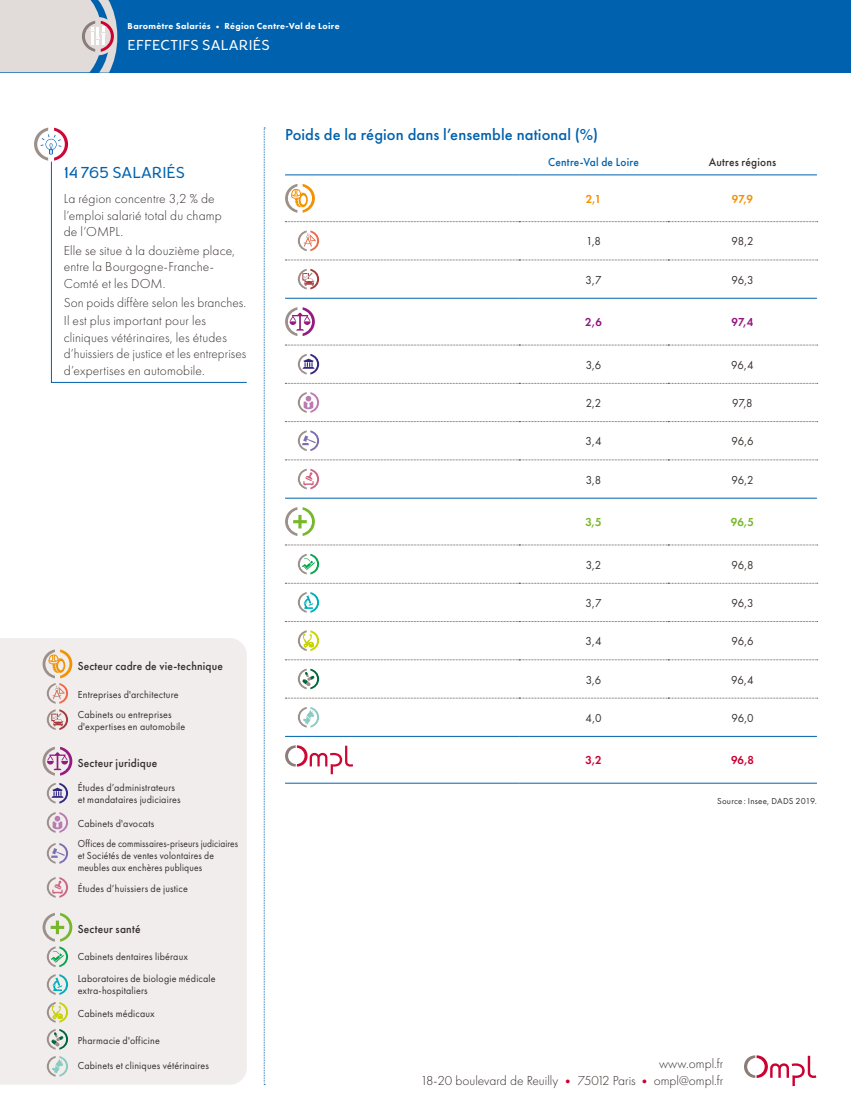
<style>
.page{position:relative;width:851px;height:1106px;background:#fff}
.page>*{position:absolute;margin:0;border:0;box-sizing:border-box;transform-origin:0 0}
.t1{font:500 16.5px "Futura PT";letter-spacing:.005em;color:#0062ae}
.t2{font:300 16.5px "Congenial";color:#0062ae}
.t3{font:300 15px "Congenial";letter-spacing:.01em;color:#fff}
.t4{font:300 13.5px/16.5px "Futura PT";letter-spacing:.01em;color:#352f2d}
.t5{font:12px "Futura PT";letter-spacing:-.015em;color:#352f2d;scale:.95 1}
.t6{font:500 12px "Futura PT";letter-spacing:.02em;color:#352f2d;scale:.95 1}
.t7{font:500 12px "Futura PT";letter-spacing:.02em;color:#0062ae;scale:.95 1}
.t8{font:600 12px "Futura PT";color:#f39100;scale:.95 1}
.t9{font:600 12px "Futura PT";color:#941680;scale:.95 1}
.t10{font:600 12px "Futura PT";color:#75b726;scale:.95 1}
.t11{font:600 12px "Futura PT";color:#cb0132;scale:.95 1}
.t12{font:10.5px/19.5px "Futura PT";letter-spacing:.02em;color:#352f2d;scale:.95 1}
.t13{font:10.5px/12px "Futura PT";letter-spacing:.02em;color:#352f2d;scale:.91 1}
.t14{font:800 9px "Futura PT";letter-spacing:.035em;color:#fff}
.t15{font:9px "Futura PT";letter-spacing:.025em;color:#352f2d}
.s1{color:#cb0132}
</style>
<div class="page">
<div style="left:0;top:0;width:850px;height:72px;background:#0062ae"></div>
<svg style="left:264px;top:128px;width:1px;height:957px"></svg>
<svg style="left:744px;top:1055px;width:72px;height:31px"></svg>
<svg style="left:0;top:0;width:117px;height:73px;background:#d1d0d4"></svg>
<svg style="left:519px;top:344px;width:297px;height:154px"></svg>
<svg style="left:285px;top:421px;width:532px;height:1px"></svg>
<svg style="left:285px;top:221px;width:532px;height:1px"></svg>
<svg style="left:285px;top:383px;width:532px;height:1px"></svg>
<svg style="left:285px;top:583px;width:532px;height:1px"></svg>
<svg style="left:285px;top:621px;width:532px;height:1px"></svg>
<svg style="left:285px;top:659px;width:532px;height:1px"></svg>
<hr style="left:285px;top:174px;width:234px;height:1px;background:#0062ae">
<hr style="left:519px;top:174px;width:149px;height:1px;background:#0062ae">
<hr style="left:668px;top:174px;width:148px;height:1px;background:#0062ae">
<svg style="left:285px;top:260px;width:532px;height:1px"></svg>
<hr style="left:285px;top:298px;width:234px;height:1px;background:#0062ae">
<hr style="left:519px;top:298px;width:149px;height:1px;background:#0062ae">
<hr style="left:668px;top:298px;width:148px;height:1px;background:#0062ae">
<svg style="left:285px;top:459px;width:532px;height:1px"></svg>
<hr style="left:285px;top:498px;width:234px;height:1px;background:#0062ae">
<hr style="left:519px;top:498px;width:149px;height:1px;background:#0062ae">
<hr style="left:668px;top:498px;width:148px;height:1px;background:#0062ae">
<hr style="left:285px;top:782px;width:234px;height:1px;background:#0062ae">
<hr style="left:519px;top:782px;width:149px;height:1px;background:#0062ae">
<hr style="left:668px;top:782px;width:148px;height:1px;background:#0062ae">
<svg style="left:285px;top:698px;width:532px;height:1px"></svg>
<hr style="left:285px;top:736px;width:234px;height:1px;background:#0062ae">
<hr style="left:519px;top:736px;width:149px;height:1px;background:#0062ae">
<hr style="left:668px;top:736px;width:148px;height:1px;background:#0062ae">
<svg style="left:285px;top:345px;width:532px;height:1px"></svg>
<svg style="left:285px;top:544px;width:532px;height:1px"></svg>
<svg style="left:285px;top:184px;width:30px;height:29px"></svg>
<svg style="left:298px;top:230px;width:21px;height:21px"></svg>
<svg style="left:298px;top:269px;width:21px;height:20px"></svg>
<svg style="left:285px;top:307px;width:30px;height:29px"></svg>
<svg style="left:298px;top:354px;width:21px;height:20px"></svg>
<svg style="left:298px;top:392px;width:21px;height:21px"></svg>
<svg style="left:298px;top:430px;width:21px;height:21px"></svg>
<svg style="left:298px;top:469px;width:21px;height:20px"></svg>
<svg style="left:285px;top:507px;width:30px;height:29px"></svg>
<svg style="left:298px;top:554px;width:21px;height:20px"></svg>
<svg style="left:298px;top:592px;width:21px;height:20px"></svg>
<svg style="left:298px;top:630px;width:21px;height:21px"></svg>
<svg style="left:298px;top:668px;width:21px;height:21px"></svg>
<svg style="left:298px;top:707px;width:21px;height:20px"></svg>
<svg style="left:285px;top:745px;width:68px;height:29px"></svg>
<div style="left:0;top:638px;width:247px;height:446px;background:#f0edec"></div>
<svg style="left:43px;top:649px;width:29px;height:54px;background:#e7cfb7"></svg>
<svg style="left:47px;top:709px;width:21px;height:21px"></svg>
<svg style="left:43px;top:746px;width:29px;height:29px"></svg>
<svg style="left:47px;top:783px;width:21px;height:20px"></svg>
<svg style="left:47px;top:812px;width:21px;height:20px"></svg>
<svg style="left:47px;top:843px;width:21px;height:20px"></svg>
<svg style="left:47px;top:877px;width:21px;height:20px"></svg>
<svg style="left:43px;top:912px;width:29px;height:55px;background:#cddac3"></svg>
<svg style="left:47px;top:974px;width:21px;height:20px"></svg>
<svg style="left:47px;top:1002px;width:21px;height:20px"></svg>
<svg style="left:47px;top:1029px;width:21px;height:20px"></svg>
<svg style="left:47px;top:1056px;width:21px;height:20px"></svg>
<svg style="left:34px;top:128px;width:34px;height:33px"></svg>
<svg style="left:51px;top:161px;width:196px;height:222px"></svg>
<p class="t14" style="left:128px;top:20px;width:213px">Baromètre Salariés • Région Centre-Val de Loire</p>
<h2 class="t3" style="left:128px;top:36px;width:143px">EFFECTIFS SALARIÉS</h2>
<h1 class="t2" style="left:64px;top:163px;width:123px">14765 SALARIÉS</h1>
<p class="t4" style="left:64px;top:191px;width:159px">La région concentre 3,2 % de l’emploi salarié total du champ de l’OMPL.</p>
<p class="t4" style="left:64px;top:242px;width:173px">Elle se situe à la douzième place, entre la Bourgogne-Franche-<br>Comté et les DOM.</p>
<p class="t4" style="left:64px;top:293px;width:184px;line-height:18.6px">Son poids diffère selon les branches.<br>Il est plus important pour les</p>
<p class="t4" style="left:64px;top:329px;width:184px">cliniques vétérinaires, les études d’huissiers de justice et les entreprises d’expertises en automobile.</p>
<p class="t6" style="left:78px;top:658px;width:154px">Secteur cadre de vie-technique</p>
<p class="t12" style="left:78px;top:684px;width:108px">Entreprises d'architecture<br>Cabinets ou entreprises</p>
<p class="t12" style="left:78px;top:716px;width:115px">d'expertises en automobile</p>
<p class="t6" style="left:78px;top:756px;width:85px">Secteur juridique</p>
<p class="t12" style="left:78px;top:781px;width:110px;line-height:12px">Études d’administrateurs et mandataires judiciaires</p>
<p class="t12" style="left:78px;top:813px;width:170px">Cabinets d'avocats<br>Offices de commissaires-priseurs judiciaires</p>
<p class="t13" style="left:78px;top:849px;width:151px">et Sociétés de ventes volontaires de meubles aux enchères publiques</p>
<p class="t12" style="left:78px;top:878px;width:117px">Études d’huissiers de justice</p>
<p class="t6" style="left:78px;top:922px;width:67px">Secteur santé</p>
<p class="t12" style="left:78px;top:945px;width:147px;line-height:22.5px">Cabinets dentaires libéraux<br>Laboratoires de biologie médicale</p>
<p class="t12" style="left:78px;top:979px;width:83px;line-height:22.5px">extra-hospitaliers<br>Cabinets médicaux</p>
<p class="t12" style="left:78px;top:1030px;width:88px">Pharmacie d'officine</p>
<p class="t12" style="left:78px;top:1056px;width:140px">Cabinets et cliniques vétérinaires</p>
<h1 class="t1" style="left:285px;top:125px;width:314px">Poids de la région dans l’ensemble national (%)</h1>
<p class="t7" style="left:548px;top:155px;width:97px">Centre-Val de Loire</p>
<p class="t6" style="left:708px;top:155px;width:72px">Autres régions</p>
<p class="t8" style="left:585px;top:191px;width:18px">2,1</p>
<p class="t8" style="left:731px;top:191px;width:24px">97,9</p>
<p class="t5" style="left:586px;top:234px;width:17px">1,8</p>
<p class="t5" style="left:731px;top:234px;width:25px">98,2</p>
<p class="t5" style="left:585px;top:272px;width:18px">3,7</p>
<p class="t5" style="left:731px;top:272px;width:25px">96,3</p>
<p class="t9" style="left:585px;top:314px;width:19px">2,6</p>
<p class="t9" style="left:731px;top:314px;width:24px">97,4</p>
<p class="t5" style="left:585px;top:357px;width:18px">3,6</p>
<p class="t5" style="left:731px;top:357px;width:25px">96,4</p>
<p class="t5" style="left:585px;top:396px;width:18px">2,2</p>
<p class="t5" style="left:732px;top:396px;width:23px">97,8</p>
<p class="t5" style="left:585px;top:434px;width:18px">3,4</p>
<p class="t5" style="left:731px;top:434px;width:25px">96,6</p>
<p class="t5" style="left:585px;top:472px;width:18px">3,8</p>
<p class="t5" style="left:731px;top:472px;width:25px">96,2</p>
<p class="t10" style="left:585px;top:514px;width:19px">3,5</p>
<p class="t10" style="left:730px;top:514px;width:26px">96,5</p>
<p class="t5" style="left:585px;top:557px;width:18px">3,2</p>
<p class="t5" style="left:731px;top:557px;width:25px">96,8</p>
<p class="t5" style="left:585px;top:596px;width:18px">3,7</p>
<p class="t5" style="left:731px;top:596px;width:25px">96,3</p>
<p class="t5" style="left:585px;top:634px;width:18px">3,4</p>
<p class="t5" style="left:731px;top:634px;width:25px">96,6</p>
<p class="t5" style="left:585px;top:672px;width:18px">3,6</p>
<p class="t5" style="left:731px;top:672px;width:25px">96,4</p>
<p class="t5" style="left:585px;top:710px;width:18px">4,0</p>
<p class="t5" style="left:731px;top:710px;width:25px">96,0</p>
<p class="t11" style="left:585px;top:753px;width:19px">3,2</p>
<p class="t11" style="left:731px;top:753px;width:26px">96,8</p>
<p class="t15" style="left:717px;top:795px;width:101px">Source: Insee, DADS 2019.</p>
<p class="t4" style="left:420px;top:1055px;width:304px;text-align:right">www.ompl.fr<br>18-20 boulevard de Reuilly <span class="s1">•</span> 75012 Paris <span class="s1">•</span> ompl@ompl.fr</p>
</div>
